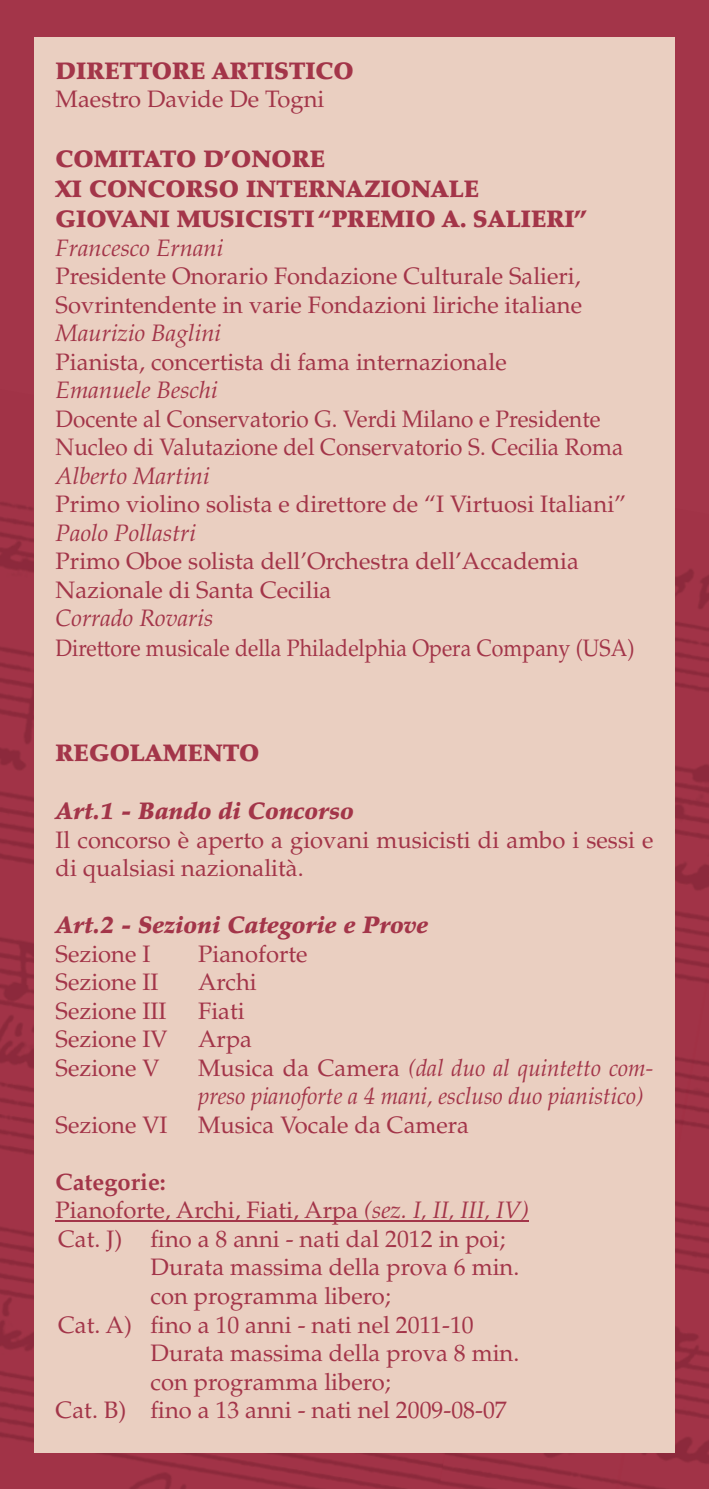
<style>
.page{position:relative;width:709px;height:1489px;background:#fff}
.page>*{position:absolute;margin:0;border:0;box-sizing:border-box;transform-origin:0 0}
.t1{font:23.75px/28.5px "Palatino";color:#a33549}
.t2{font:900 23.75px/30px "Palatino";color:#a33549}
.t3{font:23.75px/28.5px "Palatino";color:#a33549;scale:.95 1}
.t4{font:italic 23.75px "Palatino";color:#a33549}
.t5{font:italic 23.75px/28.5px "Palatino";color:#a33549;scale:.95 1}
.t6{font:23.75px "Palatino";color:#a33549;scale:.9 1}
.t7{font:italic 900 23.75px "Palatino";color:#a33549}
.t8{font:700 23.75px "Palatino";color:#a33549}
.s1{font-style:normal}
.s2{font-style:italic}
</style>
<div class="page">
<div style="left:0;top:0;width:709px;height:1488px;background:#a33549"></div>
<img style="left:512px;top:497px;width:197px;height:991px">
<img style="left:618px;top:976px;width:91px;height:512px">
<img style="left:0;top:980px;width:512px;height:508px">
<img style="left:437px;top:1481px;width:44px;height:7px">
<div style="left:34px;top:37px;width:640px;height:1415px;background:#eacfc1"></div>
<hr style="left:56px;top:1220px;width:473px;height:1px;background:#a33549">
<p class="t2" style="left:56px;top:56px;width:300px">DIRETTORE ARTISTICO</p>
<p class="t1" style="left:56px;top:85px;width:270px">Maestro Davide De Togni</p>
<p class="t2" style="left:56px;top:144px;width:533px">COMITATO D’ONORE<br>XI CONCORSO INTERNAZIONALE<br>GIOVANI MUSICISTI “PREMIO A. SALIERI”</p>
<p class="t4" style="left:56px;top:234px;width:169px">Francesco Ernani</p>
<p class="t1" style="left:56px;top:262px;width:528px">Presidente Onorario Fondazione Culturale Salieri,<br>Sovrintendente in varie Fondazioni liriche italiane</p>
<p class="t4" style="left:56px;top:319px;width:167px">Maurizio Baglini</p>
<p class="t1" style="left:56px;top:348px;width:452px">Pianista, concertista di fama internazionale</p>
<p class="t4" style="left:56px;top:376px;width:164px">Emanuele Beschi</p>
<p class="t3" style="left:56px;top:405px;width:599px">Docente al Conservatorio G. Verdi Milano e Presidente<br>Nucleo di Valutazione del Conservatorio S. Cecilia Roma</p>
<p class="t4" style="left:56px;top:462px;width:156px">Alberto Martini</p>
<p class="t1" style="left:56px;top:490px;width:572px">Primo violino solista e direttore de “I Virtuosi Italiani”</p>
<p class="t4" style="left:56px;top:519px;width:142px">Paolo Pollastri</p>
<p class="t1" style="left:56px;top:547px;width:525px">Primo Oboe solista dell’Orchestra dell’Accademia<br>Nazionale di Santa Cecilia</p>
<p class="t4" style="left:56px;top:604px;width:159px">Corrado Rovaris</p>
<p class="t6" style="left:56px;top:634px;width:644px">Direttore musicale della Philadelphia Opera Company (USA)</p>
<p class="t2" style="left:56px;top:737px;width:205px">REGOLAMENTO</p>
<p class="t7" style="left:56px;top:797px;width:300px">Art.1 - Bando di Concorso</p>
<p class="t1" style="left:56px;top:825px;width:599px">Il concorso è aperto a giovani musicisti di ambo i sessi e di qualsiasi nazionalità.</p>
<p class="t7" style="left:56px;top:911px;width:374px">Art.2 - Sezioni Categorie e Prove</p>
<p class="t1" style="left:56px;top:939px;width:96px">Sezione I</p>
<p class="t1" style="left:198px;top:939px;width:111px">Pianoforte</p>
<p class="t1" style="left:56px;top:968px;width:104px">Sezione II</p>
<p class="t1" style="left:198px;top:968px;width:60px">Archi</p>
<p class="t1" style="left:56px;top:996px;width:112px">Sezione III</p>
<p class="t1" style="left:198px;top:996px;width:48px">Fiati</p>
<p class="t1" style="left:56px;top:1025px;width:113px">Sezione IV</p>
<p class="t1" style="left:198px;top:1025px;width:56px">Arpa</p>
<p class="t1" style="left:56px;top:1053px;width:105px">Sezione V</p>
<p class="t5" style="left:198px;top:1053px;width:480px"><span class="s1">Musica da Camera</span> (dal duo al quintetto com&shy;preso pianoforte a 4 mani, escluso duo pianistico)</p>
<p class="t1" style="left:56px;top:1110px;width:113px">Sezione VI</p>
<p class="t1" style="left:198px;top:1110px;width:272px">Musica Vocale da Camera</p>
<p class="t8" style="left:56px;top:1167px;width:112px">Categorie:</p>
<p class="t1" style="left:56px;top:1196px;width:475px">Pianoforte, Archi, Fiati, Arpa <span class="s2">(sez. I, II, III, IV)</span></p>
<p class="t1" style="left:58px;top:1224px;width:449px">Cat. J) fino a 8 anni - nati dal 2012 in poi;</p>
<p class="t1" style="left:151px;top:1253px;width:370px">Durata massima della prova 6 min.</p>
<p class="t1" style="left:151px;top:1281px;width:241px">con programma libero;</p>
<p class="t1" style="left:58px;top:1310px;width:417px">Cat. A) fino a 10 anni - nati nel 2011-10</p>
<p class="t1" style="left:151px;top:1338px;width:370px">Durata massima della prova 8 min.</p>
<p class="t1" style="left:151px;top:1367px;width:241px">con programma libero;</p>
<p class="t1" style="left:56px;top:1395px;width:452px">Cat. B) fino a 13 anni - nati nel 2009-08-07</p>
</div>
